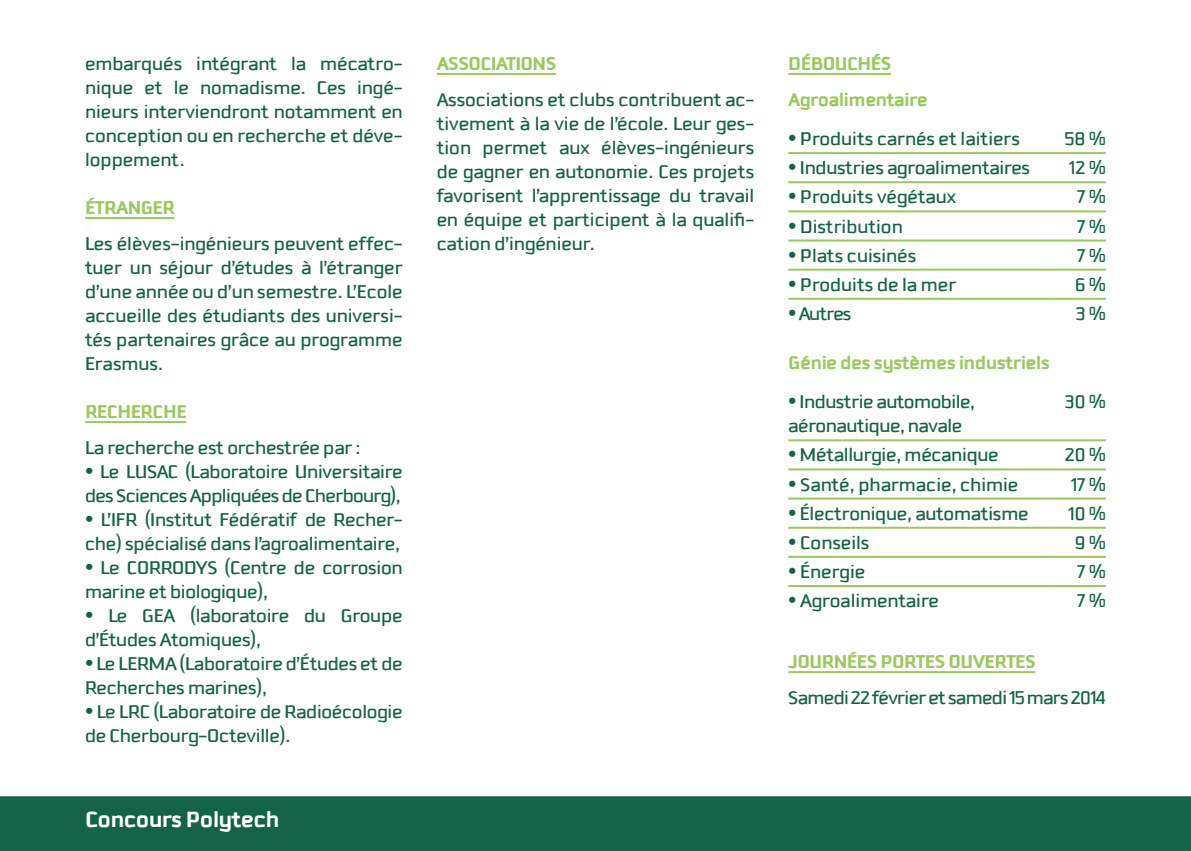
<style>
.page{position:relative;width:1191px;height:851px;background:#fff}
.page>*{position:absolute;margin:0;border:0;box-sizing:border-box;transform-origin:0 0}
.t1{font:700 24px "Downtempo";color:#fff}
.t2{font:20px/24px "Downtempo";letter-spacing:-.01em;color:#146349}
.t3{font:700 20px/36px "Downtempo";color:#9bc95f}
.t4{font:20px/24px "Downtempo";letter-spacing:-.03em;color:#146349}
</style>
<div class="page">
<div style="left:0;top:796px;width:1191px;height:54px;background:#146349"></div>
<hr style="left:85px;top:217px;width:89px;height:2px;background:#9bc95f">
<hr style="left:85px;top:421px;width:101px;height:2px;background:#9bc95f">
<hr style="left:437px;top:73px;width:119px;height:2px;background:#9bc95f">
<hr style="left:788px;top:73px;width:103px;height:2px;background:#9bc95f">
<hr style="left:788px;top:152px;width:266px;height:2px;background:#9bc95f">
<hr style="left:1054px;top:152px;width:52px;height:2px;background:#9bc95f">
<hr style="left:788px;top:181px;width:266px;height:2px;background:#9bc95f">
<hr style="left:1054px;top:181px;width:52px;height:2px;background:#9bc95f">
<hr style="left:788px;top:210px;width:266px;height:2px;background:#9bc95f">
<hr style="left:1054px;top:210px;width:52px;height:2px;background:#9bc95f">
<hr style="left:788px;top:239px;width:266px;height:2px;background:#9bc95f">
<hr style="left:1054px;top:239px;width:52px;height:2px;background:#9bc95f">
<hr style="left:788px;top:268px;width:266px;height:2px;background:#9bc95f">
<hr style="left:1054px;top:268px;width:52px;height:2px;background:#9bc95f">
<hr style="left:788px;top:298px;width:266px;height:2px;background:#9bc95f">
<hr style="left:1054px;top:298px;width:52px;height:2px;background:#9bc95f">
<hr style="left:788px;top:439px;width:266px;height:2px;background:#9bc95f">
<hr style="left:1054px;top:439px;width:52px;height:2px;background:#9bc95f">
<hr style="left:788px;top:468px;width:266px;height:2px;background:#9bc95f">
<hr style="left:1054px;top:468px;width:52px;height:2px;background:#9bc95f">
<hr style="left:788px;top:497px;width:266px;height:2px;background:#9bc95f">
<hr style="left:1054px;top:497px;width:52px;height:2px;background:#9bc95f">
<hr style="left:788px;top:526px;width:266px;height:2px;background:#9bc95f">
<hr style="left:1054px;top:526px;width:52px;height:2px;background:#9bc95f">
<hr style="left:788px;top:555px;width:266px;height:2px;background:#9bc95f">
<hr style="left:1054px;top:555px;width:52px;height:2px;background:#9bc95f">
<hr style="left:788px;top:585px;width:266px;height:2px;background:#9bc95f">
<hr style="left:1054px;top:585px;width:52px;height:2px;background:#9bc95f">
<hr style="left:788px;top:671px;width:247px;height:2px;background:#9bc95f">
<p class="t2" style="left:85px;top:52px;width:319px;text-align:justify">embarqués intégrant la mécatro&shy;nique et le nomadisme. Ces ingé&shy;nieurs interviendront notamment en conception ou en recherche et déve&shy;loppement.</p>
<p class="t3" style="left:85px;top:189px;width:91px">ÉTRANGER</p>
<p class="t2" style="left:85px;top:232px;width:319px;text-align:justify">Les élèves-ingénieurs peuvent effec&shy;tuer un séjour d’études à l’étranger d’une année ou d’un semestre. L’Ecole accueille des étudiants des universi&shy;tés partenaires grâce au programme Erasmus.</p>
<p class="t3" style="left:85px;top:393px;width:103px">RECHERCHE</p>
<p class="t2" style="left:85px;top:436px;width:277px">La recherche est orchestrée par :</p>
<p class="t4" style="left:85px;top:460px;width:319px">• Le LUSAC (Laboratoire Universitaire des Sciences Appliquées de Cherbourg),</p>
<p class="t2" style="left:85px;top:508px;width:319px">• L’IFR (Institut Fédératif de Recher&shy;che) spécialisé dans l’agroalimentaire,</p>
<p class="t2" style="left:85px;top:556px;width:319px">• Le CORRODYS (Centre de corrosion marine et biologique),</p>
<p class="t2" style="left:85px;top:604px;width:319px">• Le GEA (laboratoire du Groupe d’Études Atomiques),</p>
<p class="t2" style="left:85px;top:652px;width:319px">• Le LERMA (Laboratoire d’Études et de<br>Recherches marines),</p>
<p class="t2" style="left:85px;top:700px;width:319px">• Le LRC (Laboratoire de Radioécologie de Cherbourg-Octeville).</p>
<p class="t1" style="left:85px;top:805px;width:195px">Concours Polytech</p>
<p class="t3" style="left:437px;top:46px;width:121px">ASSOCIATIONS</p>
<p class="t2" style="left:437px;top:88px;width:319px;text-align:justify">Associations et clubs contribuent ac&shy;tivement à la vie de l’école. Leur ges&shy;tion permet aux élèves-ingénieurs de gagner en autonomie. Ces projets favorisent l’apprentissage du travail en équipe et participent à la qualifi&shy;cation d’ingénieur.</p>
<p class="t3" style="left:788px;top:46px;width:140px">DÉBOUCHÉS<br>Agroalimentaire</p>
<p class="t2" style="left:788px;top:127px;width:233px">• Produits carnés et laitiers</p>
<p class="t2" style="left:1064px;top:127px;width:43px">58 %</p>
<p class="t2" style="left:788px;top:156px;width:243px">• Industries agroalimentaires</p>
<p class="t2" style="left:1069px;top:156px;width:38px">12 %</p>
<p class="t2" style="left:788px;top:185px;width:169px">• Produits végétaux</p>
<p class="t2" style="left:1077px;top:185px;width:30px">7 %</p>
<p class="t2" style="left:788px;top:214px;width:116px">• Distribution</p>
<p class="t2" style="left:1077px;top:214px;width:30px">7 %</p>
<p class="t2" style="left:788px;top:243px;width:129px">• Plats cuisinés</p>
<p class="t2" style="left:1077px;top:243px;width:30px">7 %</p>
<p class="t2" style="left:788px;top:272px;width:169px">• Produits de la mer</p>
<p class="t2" style="left:1074px;top:272px;width:33px">6 %</p>
<p class="t2" style="left:788px;top:301px;width:65px">• Autres</p>
<p class="t2" style="left:1075px;top:301px;width:32px">3 %</p>
<p class="t3" style="left:788px;top:345px;width:262px">Génie des systèmes industriels</p>
<p class="t2" style="left:788px;top:390px;width:188px">• Industrie automobile, aéronautique, navale</p>
<p class="t2" style="left:1064px;top:390px;width:43px">30 %</p>
<p class="t2" style="left:788px;top:443px;width:212px">• Métallurgie, mécanique</p>
<p class="t2" style="left:1064px;top:443px;width:43px">20 %</p>
<p class="t2" style="left:788px;top:472px;width:232px">• Santé, pharmacie, chimie</p>
<p class="t2" style="left:1071px;top:472px;width:36px">17 %</p>
<p class="t2" style="left:788px;top:501px;width:242px">• Électronique, automatisme</p>
<p class="t2" style="left:1068px;top:501px;width:39px">10 %</p>
<p class="t2" style="left:788px;top:530px;width:83px">• Conseils</p>
<p class="t2" style="left:1074px;top:530px;width:33px">9 %</p>
<p class="t2" style="left:788px;top:559px;width:78px">• Énergie</p>
<p class="t2" style="left:1077px;top:559px;width:30px">7 %</p>
<p class="t2" style="left:788px;top:588px;width:152px">• Agroalimentaire</p>
<p class="t2" style="left:1077px;top:588px;width:30px">7 %</p>
<p class="t3" style="left:788px;top:643px;width:248px">JOURNÉES PORTES OUVERTES</p>
<p class="t4" style="left:788px;top:685px;width:319px">Samedi 22 février et samedi 15 mars 2014</p>
</div>
